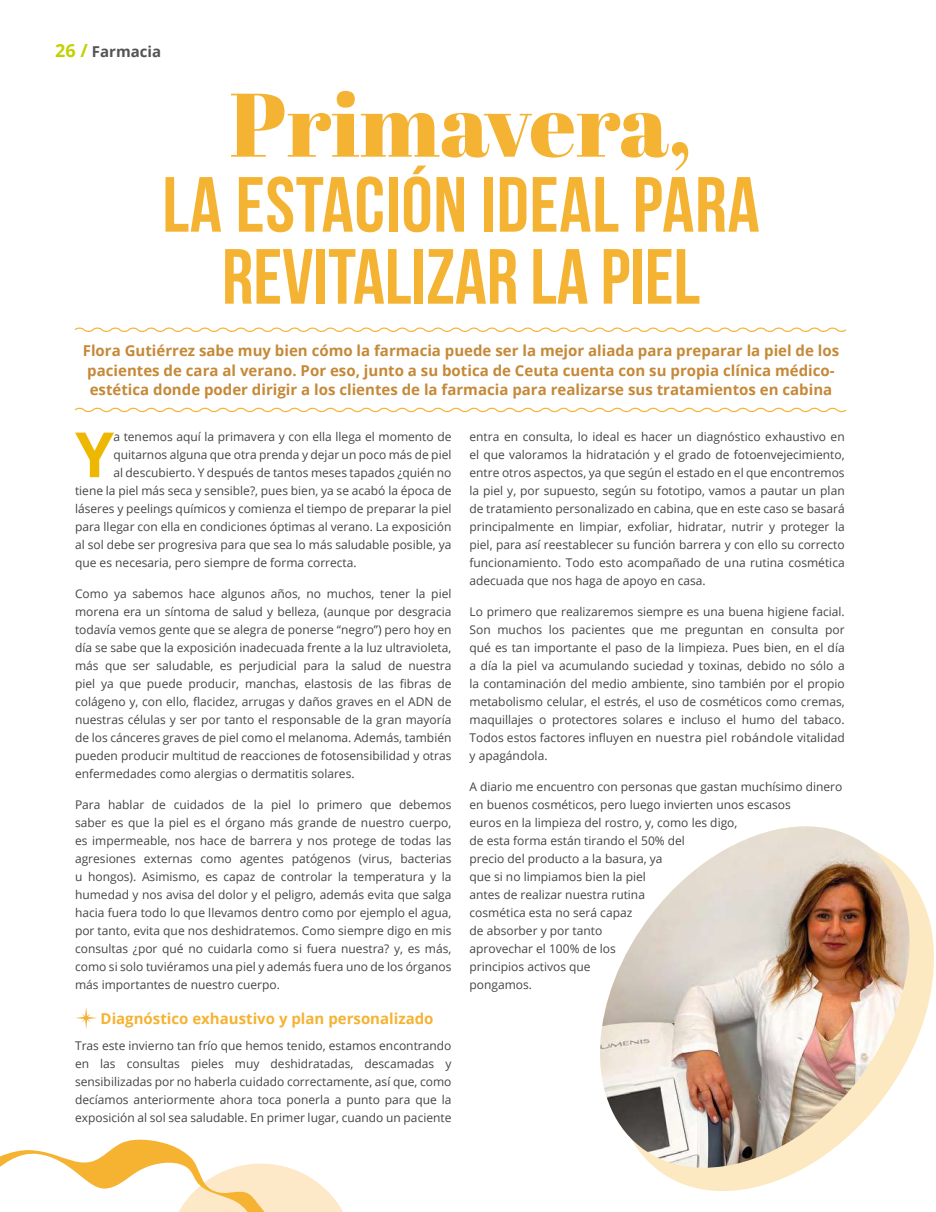
<style>
.page{position:relative;width:936px;height:1212px;background:#fff}
.page>*{position:absolute;margin:0;border:0;box-sizing:border-box;transform-origin:0 0}
.t1{font:90px "Abril Fatface";color:#f5b333}
.t2{font:700 78px/72px "Bebas Neue";color:#f5b333;text-align:center}
.t3{font:700 62.4px "Open Sans";color:#eeb701}
.t4{font:700 15px/19.5px "Open Sans";color:#c58938}
.t5{font:700 15px "Open Sans";color:#f5b333}
.t6{font:700 15px "Open Sans";color:#555454}
.t7{font:12px/18px "Open Sans";color:#454444;text-align:justify}
.s1{font-size:18px;color:#c1d100}
</style>
<div class="page">
<svg style="left:75px;top:1007px;width:22px;height:22px"></svg>
<svg style="left:0;top:1139px;width:343px;height:73px"></svg>
<svg style="left:655px;top:910px;width:279px;height:281px"></svg>
<svg style="left:911px;top:881px;width:15px;height:287px"></svg>
<img style="left:600px;top:826px;width:311px;height:342px">
<svg style="left:74px;top:407px;width:773px;height:6px"></svg>
<svg style="left:74px;top:327px;width:773px;height:5px"></svg>
<p class="t6" style="left:55px;top:41px;width:107px"><span class="s1">26 /</span> Farmacia</p>
<h1 class="t1" style="left:230px;top:61px;width:464px">Primavera,</h1>
<h2 class="t2" style="left:162px;top:168px;width:598px">LA ESTACIÓN IDEAL PARA<br>REVITALIZAR LA PIEL</h2>
<p class="t4" style="left:83px;top:341px;width:757px">Flora Gutiérrez sabe muy bien cómo la farmacia puede ser la mejor aliada para preparar la piel de los pacientes de cara al verano. Por eso, junto a su botica de Ceuta cuenta con su propia clínica médico&shy;estética donde poder dirigir a los clientes de la farmacia para realizarse sus tratamientos en cabina</p>
<h3 class="t3" style="left:75px;top:410px;width:40px">Y</h3>
<p class="t7" style="left:113px;top:428px;width:339px">a tenemos aquí la primavera y con ella llega el momento de</p>
<p class="t7" style="left:113px;top:446px;width:339px">quitarnos alguna que otra prenda y dejar un poco más de piel</p>
<p class="t7" style="left:113px;top:464px;width:339px">al descubierto. Y después de tantos meses tapados ¿quién no</p>
<p class="t7" style="left:75px;top:482px;width:378px">tiene la piel más seca y sensible?, pues bien, ya se acabó la época de</p>
<p class="t7" style="left:75px;top:500px;width:378px">láseres y peelings químicos y comienza el tiempo de preparar la piel</p>
<p class="t7" style="left:75px;top:518px;width:378px">para llegar con ella en condiciones óptimas al verano. La exposición</p>
<p class="t7" style="left:75px;top:536px;width:378px">al sol debe ser progresiva para que sea lo más saludable posible, ya</p>
<p class="t7" style="left:75px;top:554px;width:283px">que es necesaria, pero siempre de forma correcta.</p>
<p class="t7" style="left:75px;top:584px;width:378px">Como ya sabemos hace algunos años, no muchos, tener la piel morena era un síntoma de salud y belleza, (aunque por desgracia todavía vemos gente que se alegra de ponerse “negro”) pero hoy en día se sabe que la exposición inadecuada frente a la luz ultravioleta, más que ser saludable, es perjudicial para la salud de nuestra piel ya que puede producir, manchas, elastosis de las fibras de colágeno y, con ello, flacidez, arrugas y daños graves en el ADN de nuestras células y ser por tanto el responsable de la gran mayoría de los cánceres graves de piel como el melanoma. Además, también pueden producir multitud de reacciones de fotosensibilidad y otras enfermedades como alergias o dermatitis solares.</p>
<p class="t7" style="left:75px;top:795px;width:378px">Para hablar de cuidados de la piel lo primero que debemos saber es que la piel es el órgano más grande de nuestro cuerpo, es impermeable, nos hace de barrera y nos protege de todas las agresiones externas como agentes patógenos (virus, bacterias u hongos). Asimismo, es capaz de controlar la temperatura y la humedad y nos avisa del dolor y el peligro, además evita que salga hacia fuera todo lo que llevamos dentro como por ejemplo el agua, por tanto, evita que nos deshidratemos. Como siempre digo en mis consultas ¿por qué no cuidarla como si fuera nuestra? y, es más, como si solo tuviéramos una piel y además fuera uno de los órganos más importantes de nuestro cuerpo.</p>
<p class="t5" style="left:101px;top:1008px;width:334px">Diagnóstico exhaustivo y plan personalizado</p>
<p class="t7" style="left:75px;top:1037px;width:378px">Tras este invierno tan frío que hemos tenido, estamos encontrando en las consultas pieles muy deshidratadas, descamadas y sensibilizadas por no haberla cuidado correctamente, así que, como decíamos anteriormente ahora toca ponerla a punto para que la exposición al sol sea saludable. En primer lugar, cuando un paciente</p>
<p class="t7" style="left:469px;top:428px;width:377px">entra en consulta, lo ideal es hacer un diagnóstico exhaustivo en el que valoramos la hidratación y el grado de fotoenvejecimiento, entre otros aspectos, ya que según el estado en el que encontremos la piel y, por supuesto, según su fototipo, vamos a pautar un plan de tratamiento personalizado en cabina, que en este caso se basará principalmente en limpiar, exfoliar, hidratar, nutrir y proteger la piel, para así reestablecer su función barrera y con ello su correcto funcionamiento. Todo esto acompañado de una rutina cosmética adecuada que nos haga de apoyo en casa.</p>
<p class="t7" style="left:469px;top:602px;width:377px">Lo primero que realizaremos siempre es una buena higiene facial.<br>Son muchos los pacientes que me preguntan en consulta por qué es tan importante el paso de la limpieza. Pues bien, en el día a día la piel va acumulando suciedad y toxinas, debido no sólo a la contaminación del medio ambiente, sino también por el propio metabolismo celular, el estrés, el uso de cosméticos como cremas, maquillajes o protectores solares e incluso el humo del tabaco.<br>Todos estos factores influyen en nuestra piel robándole vitalidad y apagándola.</p>
<p class="t7" style="left:469px;top:777px;width:374px;text-align:left">A diario me encuentro con personas que gastan muchísimo dinero en buenos cosméticos, pero luego invierten unos escasos<br>euros en la limpieza del rostro, y, como les digo,<br>de esta forma están tirando el 50% del<br>precio del producto a la basura, ya<br>que si no limpiamos bien la piel<br>antes de realizar nuestra rutina<br>cosmética esta no será capaz<br>de absorber y por tanto<br>aprovechar el 100% de los<br>principios activos que<br>pongamos.</p>
</div>
